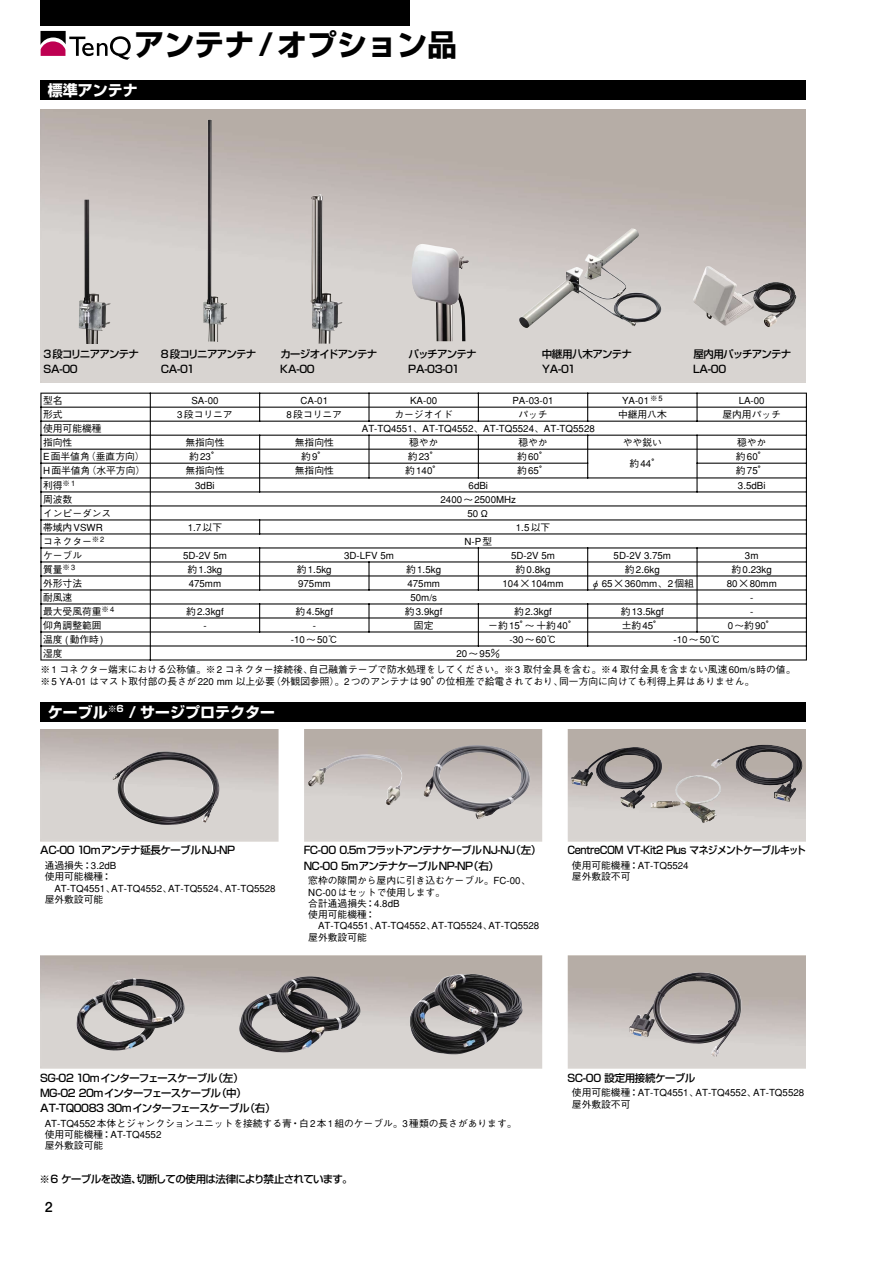
<style>
.page{position:relative;width:893px;height:1263px;background:#fff}
.page>*{position:absolute;margin:0;border:0;box-sizing:border-box;transform-origin:0 0}
.t1{font:700 30px "Shin Go";color:#000}
.t2{font:700 15px "Shin Go";color:#fff}
.t3{font:700 14.25px "Futo Go B101";color:#000}
.t4{font:500 10.5px/15.3px "Shin Go";letter-spacing:-.06em;color:#000}
.t5{font:500 10.5px "Shin Go";letter-spacing:-.06em;color:#000;scale:.93 1}
.t6{font:500 10.5px/15.3px "Shin Go";letter-spacing:-.08em;color:#000}
.t7{font:500 9.75px/11.2px "Gothic BBB";color:#000}
</style>
<div class="page">
<div style="left:40px;top:0;width:370px;height:25px;background:#000"></div>
<img style="left:40px;top:729px;width:766px;height:112px">
<div style="left:40px;top:702px;width:766px;height:20px;background:#000"></div>
<div style="left:40px;top:81px;width:766px;height:19px;background:#000"></div>
<img style="left:113px;top:751px;width:106px;height:74px">
<img style="left:308px;top:755px;width:94px;height:50px">
<img style="left:424px;top:745px;width:106px;height:74px">
<img style="left:76px;top:978px;width:109px;height:72px">
<img style="left:239px;top:976px;width:122px;height:76px">
<img style="left:410px;top:974px;width:113px;height:80px">
<img style="left:571px;top:746px;width:222px;height:63px">
<img style="left:629px;top:972px;width:112px;height:85px">
<div style="left:279px;top:725px;width:25px;height:123px;background:#fff"></div>
<div style="left:542px;top:725px;width:26px;height:121px;background:#fff"></div>
<img style="left:79px;top:199px;width:32px;height:145px">
<img style="left:203px;top:119px;width:24px;height:223px">
<img style="left:310px;top:194px;width:33px;height:150px">
<img style="left:412px;top:244px;width:57px;height:97px">
<img style="left:692px;top:266px;width:105px;height:62px">
<svg style="left:40px;top:392px;width:767px;height:269px"></svg>
<svg style="left:41px;top:31px;width:90px;height:29px"></svg>
<img style="left:519px;top:228px;width:143px;height:100px">
<h1 class="t1" style="left:135px;top:25px;width:324px">アンテナ/オプション品</h1>
<h2 class="t2" style="left:48px;top:80px;width:91px">標準アンテナ</h2>
<p class="t4" style="left:44px;top:345px;width:97px">3 段コリニアアンテナ<br>SA-00</p>
<p class="t4" style="left:280px;top:345px;width:98px">カージオイドアンテナ<br>KA-00</p>
<p class="t6" style="left:408px;top:345px;width:70px">パッチアンテナ<br>PA-03-01</p>
<p class="t4" style="left:542px;top:345px;width:92px">中継用八木アンテナ<br>YA-01</p>
<p class="t4" style="left:693px;top:345px;width:100px">屋内用パッチアンテナ<br>LA-00</p>
<p class="t6" style="left:161px;top:345px;width:97px">8 段コリニアアンテナ<br>CA-01</p>
<p class="t7" style="left:43px;top:395px;width:21px">型名</p>
<p class="t7" style="left:191px;top:395px;width:29px">SA-00</p>
<p class="t7" style="left:300px;top:395px;width:29px">CA-01</p>
<p class="t7" style="left:410px;top:395px;width:29px">KA-00</p>
<p class="t7" style="left:512px;top:395px;width:43px">PA-03-01</p>
<p class="t7" style="left:622px;top:395px;width:42px">YA-01<sup>※5</sup></p>
<p class="t7" style="left:739px;top:395px;width:28px">LA-00</p>
<p class="t7" style="left:43px;top:409px;width:21px">形式</p>
<p class="t7" style="left:177px;top:409px;width:57px">3段コリニア</p>
<p class="t7" style="left:287px;top:409px;width:57px">8段コリニア</p>
<p class="t7" style="left:394px;top:409px;width:60px">カージオイド</p>
<p class="t7" style="left:518px;top:409px;width:31px">パッチ</p>
<p class="t7" style="left:618px;top:409px;width:50px">中継用八木</p>
<p class="t7" style="left:722px;top:409px;width:60px">屋内用パッチ</p>
<p class="t7" style="left:43px;top:423px;width:60px">使用可能機種</p>
<p class="t7" style="left:362px;top:423px;width:234px">AT-TQ4551、AT-TQ4552、AT-TQ5524、AT-TQ5528</p>
<p class="t7" style="left:43px;top:437px;width:31px">指向性</p>
<p class="t7" style="left:185px;top:437px;width:40px">無指向性</p>
<p class="t7" style="left:295px;top:437px;width:40px">無指向性</p>
<p class="t7" style="left:409px;top:437px;width:31px">穏やか</p>
<p class="t7" style="left:518px;top:437px;width:31px">穏やか</p>
<p class="t7" style="left:623px;top:437px;width:40px">やや鋭い</p>
<p class="t7" style="left:737px;top:437px;width:31px">穏やか</p>
<p class="t7" style="left:43px;top:451px;width:103px">E面半値角（垂直方向）</p>
<p class="t7" style="left:189px;top:451px;width:33px">約23°</p>
<p class="t7" style="left:301px;top:451px;width:28px">約9°</p>
<p class="t7" style="left:408px;top:451px;width:33px">約23°</p>
<p class="t7" style="left:517px;top:451px;width:33px">約60°</p>
<p class="t7" style="left:629px;top:458px;width:33px">約44°</p>
<p class="t7" style="left:736px;top:451px;width:33px">約60°</p>
<p class="t7" style="left:43px;top:465px;width:104px">H面半値角（水平方向）</p>
<p class="t7" style="left:185px;top:465px;width:40px">無指向性</p>
<p class="t7" style="left:295px;top:465px;width:40px">無指向性</p>
<p class="t7" style="left:405px;top:465px;width:38px">約140°</p>
<p class="t7" style="left:517px;top:465px;width:33px">約65°</p>
<p class="t7" style="left:736px;top:465px;width:33px">約75°</p>
<p class="t7" style="left:43px;top:480px;width:34px">利得<sup>※1</sup></p>
<p class="t7" style="left:195px;top:480px;width:21px">3dBi</p>
<p class="t7" style="left:469px;top:480px;width:21px">6dBi</p>
<p class="t7" style="left:738px;top:480px;width:29px">3.5dBi</p>
<p class="t7" style="left:43px;top:494px;width:31px">周波数</p>
<p class="t7" style="left:441px;top:494px;width:77px">2400～2500MHz</p>
<p class="t7" style="left:43px;top:508px;width:70px">インピーダンス</p>
<p class="t7" style="left:467px;top:508px;width:23px">50Ω</p>
<p class="t7" style="left:43px;top:522px;width:61px">帯域内VSWR</p>
<p class="t7" style="left:188px;top:522px;width:36px">1.7以下</p>
<p class="t7" style="left:516px;top:522px;width:36px">1.5以下</p>
<p class="t7" style="left:43px;top:536px;width:63px">コネクター<sup>※2</sup></p>
<p class="t7" style="left:464px;top:536px;width:29px">N-P型</p>
<p class="t7" style="left:43px;top:550px;width:40px">ケーブル</p>
<p class="t7" style="left:183px;top:550px;width:45px">5D-2V 5m</p>
<p class="t7" style="left:344px;top:550px;width:51px">3D-LFV 5m</p>
<p class="t7" style="left:511px;top:550px;width:45px">5D-2V 5m</p>
<p class="t7" style="left:614px;top:550px;width:59px">5D-2V 3.75m</p>
<p class="t7" style="left:745px;top:550px;width:15px">3m</p>
<p class="t7" style="left:43px;top:564px;width:34px">質量<sup>※3</sup></p>
<p class="t7" style="left:188px;top:564px;width:36px">約1.3kg</p>
<p class="t7" style="left:297px;top:564px;width:36px">約1.5kg</p>
<p class="t7" style="left:406px;top:564px;width:36px">約1.5kg</p>
<p class="t7" style="left:516px;top:564px;width:36px">約0.8kg</p>
<p class="t7" style="left:625px;top:564px;width:36px">約2.6kg</p>
<p class="t7" style="left:732px;top:564px;width:42px">約0.23kg</p>
<p class="t7" style="left:43px;top:578px;width:40px">外形寸法</p>
<p class="t7" style="left:189px;top:578px;width:34px">475mm</p>
<p class="t7" style="left:298px;top:578px;width:34px">975mm</p>
<p class="t7" style="left:407px;top:578px;width:34px">475mm</p>
<p class="t7" style="left:503px;top:578px;width:62px">104×104mm</p>
<p class="t7" style="left:591px;top:578px;width:104px">φ65×360mm、2個組</p>
<p class="t7" style="left:727px;top:578px;width:52px">80×80mm</p>
<p class="t7" style="left:43px;top:592px;width:31px">耐風速</p>
<p class="t7" style="left:410px;top:592px;width:28px">50m/s</p>
<p class="t7" style="left:750px;top:592px;width:5px">-</p>
<p class="t7" style="left:43px;top:606px;width:73px">最大受風荷重<sup>※4</sup></p>
<p class="t7" style="left:186px;top:606px;width:39px">約2.3kgf</p>
<p class="t7" style="left:296px;top:606px;width:39px">約4.5kgf</p>
<p class="t7" style="left:405px;top:606px;width:39px">約3.9kgf</p>
<p class="t7" style="left:514px;top:606px;width:39px">約2.3kgf</p>
<p class="t7" style="left:621px;top:606px;width:44px">約13.5kgf</p>
<p class="t7" style="left:750px;top:606px;width:5px">-</p>
<p class="t7" style="left:43px;top:620px;width:60px">仰角調整範囲</p>
<p class="t7" style="left:203px;top:620px;width:5px">-</p>
<p class="t7" style="left:313px;top:620px;width:5px">-</p>
<p class="t7" style="left:414px;top:620px;width:21px">固定</p>
<p class="t7" style="left:488px;top:620px;width:91px">ー約15°～＋約40°</p>
<p class="t7" style="left:622px;top:620px;width:43px">±約45°</p>
<p class="t7" style="left:728px;top:620px;width:49px">0～約90°</p>
<p class="t7" style="left:43px;top:634px;width:62px">温度 (動作時)</p>
<p class="t7" style="left:291px;top:634px;width:48px">-10～50℃</p>
<p class="t7" style="left:510px;top:634px;width:48px">-30～60℃</p>
<p class="t7" style="left:674px;top:634px;width:48px">-10～50℃</p>
<p class="t7" style="left:43px;top:648px;width:21px">湿度</p>
<p class="t7" style="left:40px;top:645px;width:756px;line-height:16.6px;text-indent:416px">20～95％<br>※1 コネクター端末における公称値。※2 コネクター接続後、自己融着テープで防水処理をしてください。※3 取付金具を含む。※4 取付金具を含まない風速60m/s時の値。</p>
<p class="t7" style="left:40px;top:676px;width:715px">※5 YA-01 はマスト取付部の長さが220 mm 以上必要（外観図参照）。2つのアンテナは90°の位相差で給電されており、同一方向に向けても利得上昇はありません。</p>
<h2 class="t2" style="left:48px;top:702px;width:229px">ケーブル<sup>※6</sup> / サージプロテクター</h2>
<p class="t4" style="left:40px;top:842px;width:196px">AC-00 10mアンテナ延長ケーブルNJ-NP</p>
<p class="t7" style="left:45px;top:860px;width:233px">通過損失：3.2dB<br>使用可能機種：<br>　AT-TQ4551、AT-TQ4552、AT-TQ5524、AT-TQ5528屋外敷設可能</p>
<p class="t4" style="left:304px;top:842px;width:239px">FC-00 0.5mフラットアンテナケーブルNJ-NJ（左）<br>NC-00 5mアンテナケーブルNP-NP（右）</p>
<p class="t7" style="left:308px;top:875px;width:233px">窓枠の隙間から屋内に引き込むケーブル。FC-00、<br>NC-00はセットで使用します。<br>合計通過損失：4.8dB<br>使用可能機種：<br>　AT-TQ4551、AT-TQ4552、AT-TQ5524、AT-TQ5528屋外敷設可能</p>
<p class="t5" style="left:567px;top:844px;width:258px">CentreCOM VT-Kit2 Plus マネジメントケーブルキット</p>
<p class="t7" style="left:572px;top:860px;width:118px">使用可能機種：AT-TQ5524屋外敷設不可</p>
<p class="t4" style="left:40px;top:1069px;width:237px">SG-02 10mインターフェースケーブル（左）<br>MG-02 20mインターフェースケーブル（中）<br>AT-TQ0083 30mインターフェースケーブル（右）</p>
<p class="t7" style="left:45px;top:1118px;width:473px">AT-TQ4552本体とジャンクションユニットを接続する青・白2本1組のケーブル。3種類の長さがあります。使用可能機種：AT-TQ4552<br>屋外敷設可能</p>
<p class="t4" style="left:40px;top:1171px;width:315px">※6 ケーブルを改造、切断しての使用は法律により禁止されています。</p>
<h3 class="t3" style="left:45px;top:1198px;width:9px">2</h3>
<p class="t4" style="left:567px;top:1069px;width:129px">SC-00 設定用接続ケーブル</p>
<p class="t7" style="left:572px;top:1087px;width:234px">使用可能機種：AT-TQ4551、AT-TQ4552、AT-TQ5528屋外敷設不可</p>
</div>
